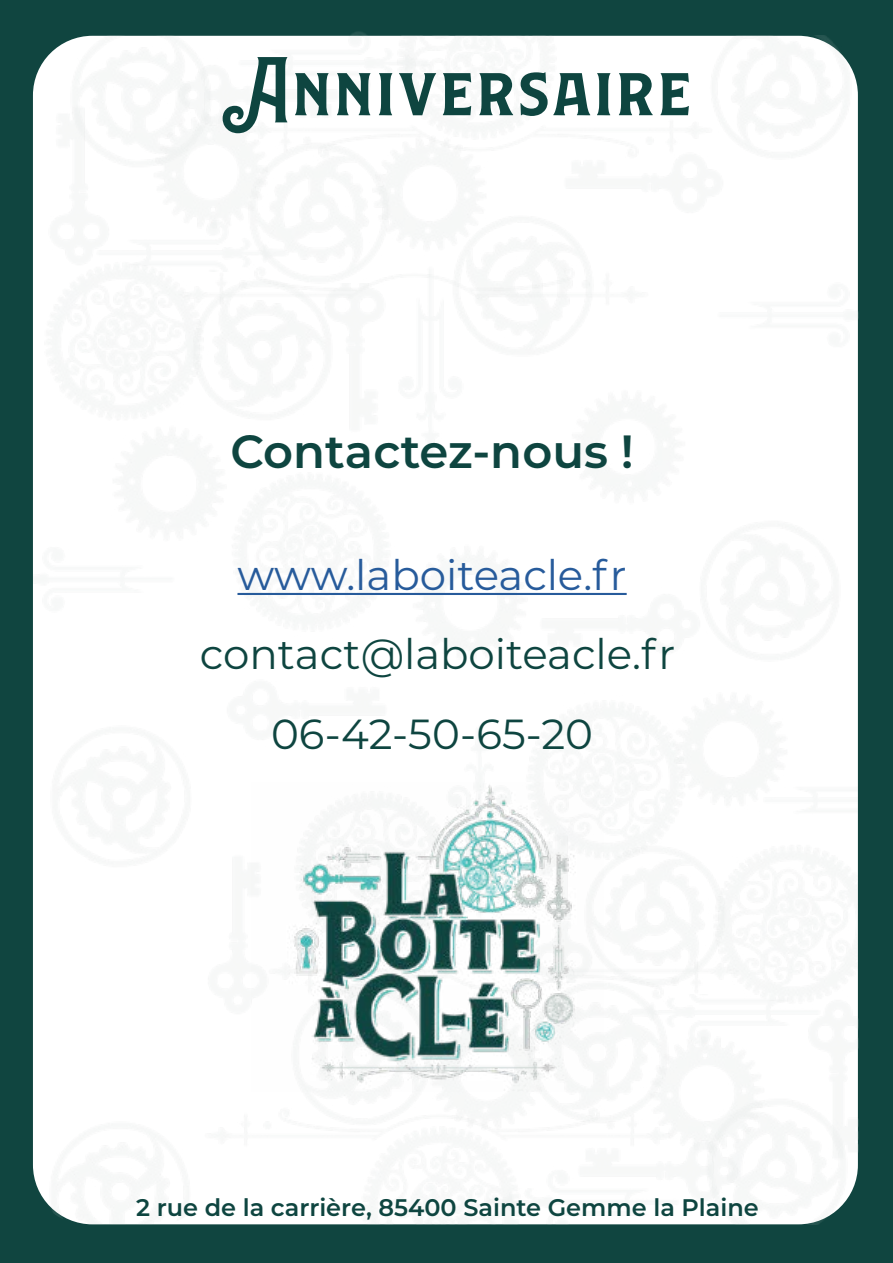
<style>
.page{position:relative;width:893px;height:1263px;background:#104540}
.page>*{position:absolute;margin:0;border:0;box-sizing:border-box;transform-origin:0 0}
.t1{font:600 76.5px "Caniste Demo";color:#0e4540}
.t2{font:600 46.5px "Montserrat";color:#0e4540}
.t3{font:42px/79.5px "Montserrat";color:#0e4540;text-align:center}
.t4{font:42px "Montserrat";color:#275b9b}
.t5{font:600 24px "Montserrat";color:#0e4540}
</style>
<div class="page">
<div style="left:33px;top:36px;width:825px;height:1188px;background:#fff;border-radius:60px"></div>
<img style="left:53px;top:36px;width:119px;height:77px">
<img style="left:740px;top:36px;width:128px;height:128px">
<img style="left:147px;top:111px;width:92px;height:54px">
<img style="left:12px;top:254px;width:233px;height:181px">
<img style="left:175px;top:227px;width:417px;height:106px">
<img style="left:224px;top:22px;width:223px;height:89px">
<img style="left:129px;top:182px;width:176px;height:89px">
<img style="left:384px;top:252px;width:117px;height:81px">
<img style="left:172px;top:44px;width:175px;height:100px">
<img style="left:555px;top:227px;width:37px;height:6px">
<img style="left:30px;top:97px;width:99px;height:175px">
<img style="left:304px;top:283px;width:100px;height:116px">
<img style="left:738px;top:1096px;width:126px;height:128px">
<img style="left:729px;top:518px;width:129px;height:147px">
<img style="left:32px;top:1117px;width:129px;height:107px">
<img style="left:679px;top:1096px;width:92px;height:58px">
<img style="left:570px;top:1121px;width:175px;height:100px">
<img style="left:788px;top:993px;width:70px;height:176px">
<img style="left:604px;top:825px;width:9px;height:109px">
<img style="left:771px;top:759px;width:87px;height:89px">
<img style="left:857px;top:274px;width:1px;height:89px">
<img style="left:289px;top:782px;width:315px;height:310px">
<hr style="left:237px;top:593px;width:390px;height:2px;background:#275b9b">
<h1 class="t1" style="left:220px;top:52px;width:474px">Anniversaire</h1>
<h2 class="t2" style="left:230px;top:419px;width:405px">Contactez-nous !</h2>
<h3 class="t4" style="left:237px;top:546px;width:391px">www.laboiteacle.fr</h3>
<h3 class="t3" style="left:200px;top:613px;width:477px">contact@laboiteacle.fr<br>06-42-50-65-20</h3>
<p class="t5" style="left:136px;top:1191px;width:624px">2 rue de la carrière, 85400 Sainte Gemme la Plaine</p>
</div>
